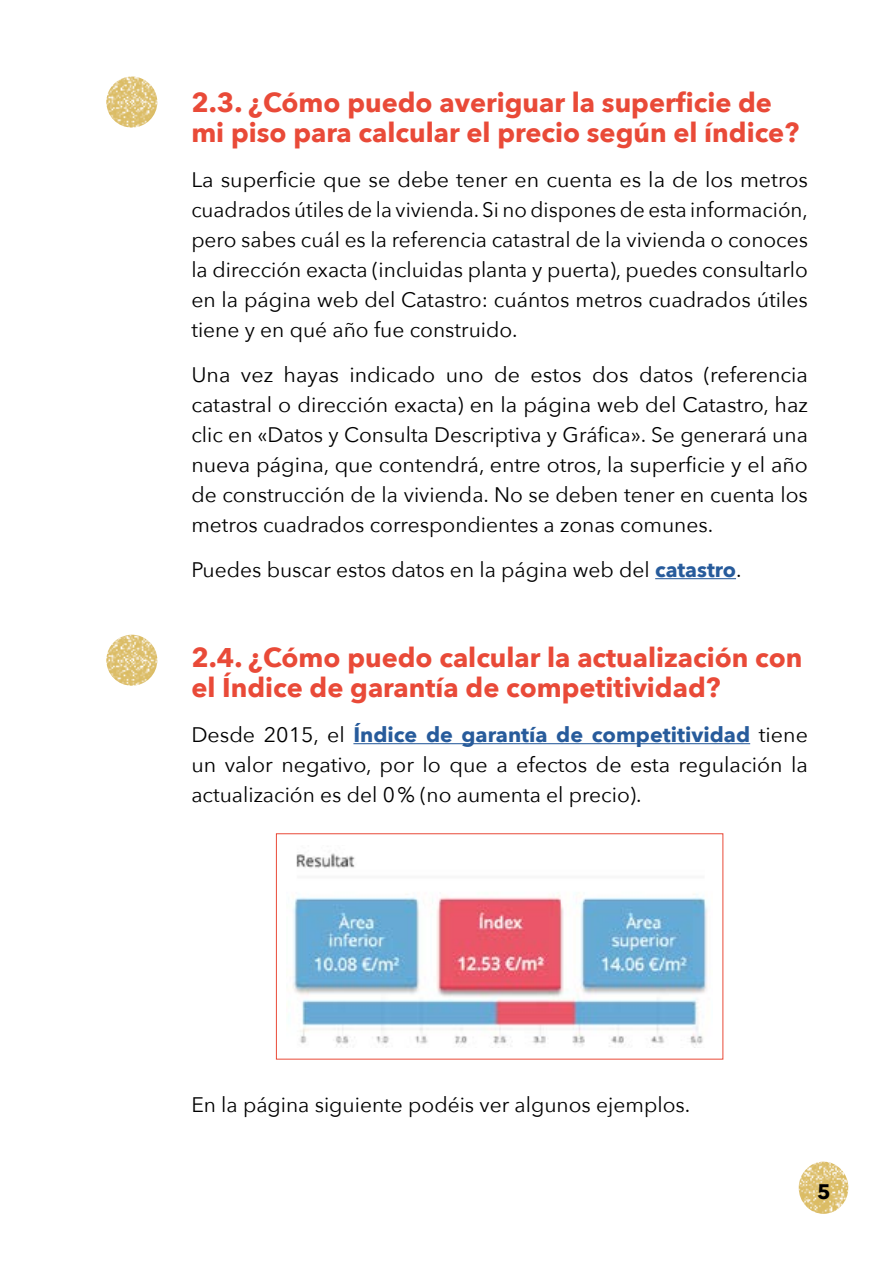
<style>
.page{position:relative;width:893px;height:1263px;background:#fff}
.page>*{position:absolute;margin:0;border:0;box-sizing:border-box;transform-origin:0 0}
.t1{font:700 27px/30px "Avenir Next";color:#e94a38}
.t2{font:21px/30px "Avenir Next";color:#000;text-align:justify}
.t3{font:700 21px "Avenir Next";color:#000}
.s1{font-weight:700;color:#275b9b}
</style>
<div class="page">
<img style="left:799px;top:1161px;width:49px;height:53px">
<hr style="left:655px;top:578px;width:81px;height:1px;background:#275b9b">
<hr style="left:353px;top:743px;width:397px;height:1px;background:#275b9b">
<img style="left:106px;top:77px;width:51px;height:51px;border-radius:26px">
<img style="left:106px;top:635px;width:51px;height:51px;border-radius:26px">
<img style="left:288px;top:853px;width:419px;height:194px">
<div style="left:276px;top:833px;width:447px;height:226px;border:1px solid #e94a38"></div>
<p class="t1" style="left:191px;top:87px;width:609px">2.3. ¿Cómo puedo averiguar la superficie de mi piso para calcular el precio según el índice?</p>
<p class="t2" style="left:191px;top:164px;width:618px">La superficie que se debe tener en cuenta es la de los metros cuadrados útiles de la vivienda. Si no dispones de esta información, pero sabes cuál es la referencia catastral de la vivienda o conoces la dirección exacta (incluidas planta y puerta), puedes consultarlo en la página web del Catastro: cuántos metros cuadrados útiles tiene y en qué año fue construido.</p>
<p class="t2" style="left:191px;top:359px;width:618px">Una vez hayas indicado uno de estos dos datos (referencia catastral o dirección exacta) en la página web del Catastro, haz clic en «Datos y Consulta Descriptiva y Gráfica». Se generará una nueva página, que contendrá, entre otros, la superficie y el año de construcción de la vivienda. No se deben tener en cuenta los metros cuadrados correspondientes a zonas comunes.</p>
<p class="t2" style="left:191px;top:554px;width:552px">Puedes buscar estos datos en la página web del <span class="s1">catastro</span>.</p>
<p class="t1" style="left:191px;top:642px;width:613px">2.4. ¿Cómo puedo calcular la actualización con el Índice de garantía de competitividad?</p>
<p class="t2" style="left:191px;top:719px;width:618px">Desde 2015, el <span class="s1">Índice de garantía de competitividad</span> tiene un valor negativo, por lo que a efectos de esta regulación la actualización es del 0% (no aumenta el precio).</p>
<p class="t2" style="left:191px;top:1088px;width:500px">En la página siguiente podéis ver algunos ejemplos.</p>
<p class="t3" style="left:817px;top:1173px;width:15px">5</p>
</div>
